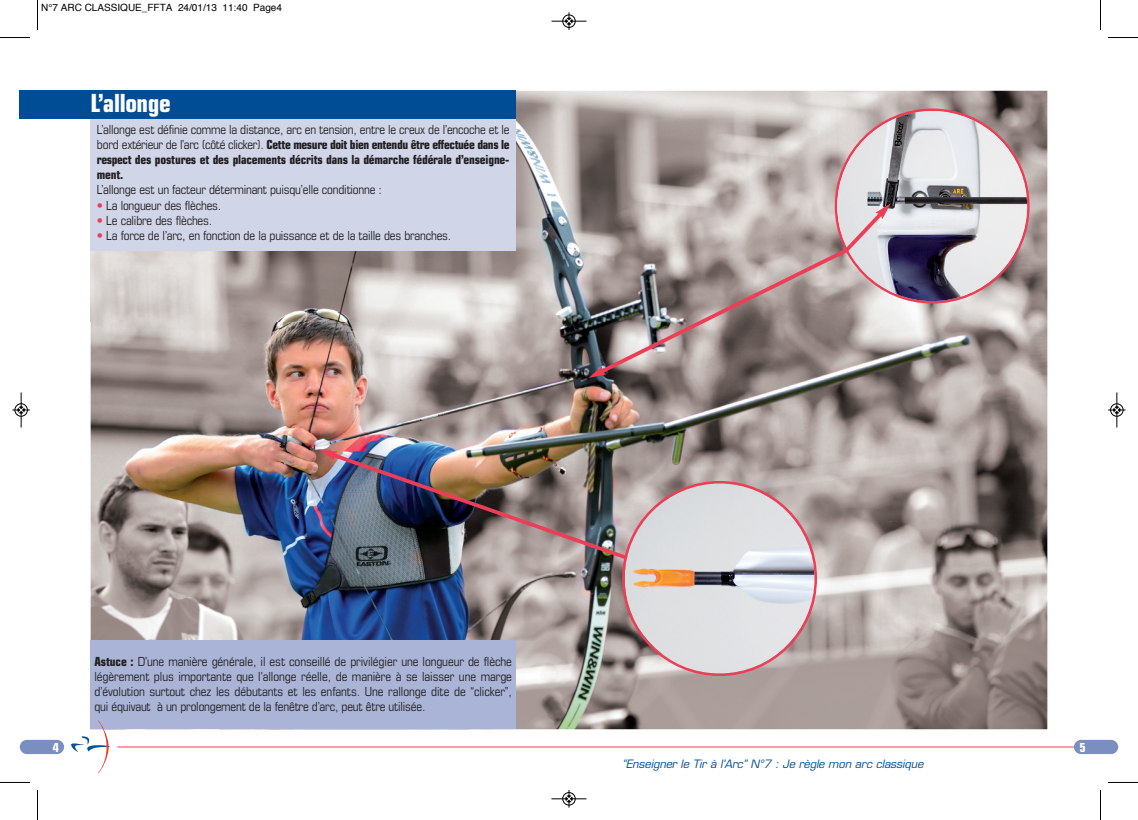
<style>
.page{position:relative;width:1138px;height:820px;background:#fff}
.page>*{position:absolute;margin:0;border:0;box-sizing:border-box;transform-origin:0 0}
.t1{font:700 condensed 25px "Eurostile";letter-spacing:-.015em;color:#fff}
.t2{font:condensed 12.5px/15px "Eurostile";letter-spacing:-.015em;color:#231f20;text-align:justify}
.t3{font:700 condensed 12.5px/15px "Eurostile";letter-spacing:-.015em;color:#231f20;text-align:justify}
.t4{font:700 condensed 12.5px "Eurostile";color:#fff}
.t5{font:italic 11.25px "Eurostile";color:#014d95}
.t6{font:10px "Helvetica";color:#000}
.s1{font-weight:400}
.s2{color:#ee3d56}
.s3{font-weight:700}
</style>
<div class="page">
<img style="left:91px;top:91px;width:956px;height:637px">
<img style="left:91px;top:250px;width:425px;height:71px">
<div style="left:20px;top:739px;width:44px;height:14px;background:#7b8ec0;border-radius:7px"></div>
<hr style="left:569px;top:746px;width:549px;height:1px;background:#ee3d56">
<div style="left:1074px;top:739px;width:44px;height:14px;background:#7b8ec0;border-radius:7px"></div>
<svg style="left:622px;top:480px;width:195px;height:195px;background:#d1c8c9"></svg>
<svg style="left:835px;top:108px;width:195px;height:195px;background:#b89697"></svg>
<img style="left:837px;top:111px;width:190px;height:190px">
<div style="left:91px;top:119px;width:425px;height:131px;background:#d0d5e8"></div>
<div style="left:20px;top:91px;width:496px;height:28px;background:#014d95"></div>
<img style="left:320px;top:450px;width:312px;height:112px">
<svg style="left:589px;top:203px;width:302px;height:174px;background:#a49795"></svg>
<div style="left:91px;top:640px;width:425px;height:88px;background:#a9b4d6"></div>
<hr style="left:117px;top:746px;width:452px;height:1px;background:#ee3d56">
<svg style="left:71px;top:720px;width:39px;height:53px"></svg>
<hr style="left:37px;top:0;width:1px;height:30px;background:#000">
<hr style="left:0;top:37px;width:30px;height:1px;background:#000">
<hr style="left:1100px;top:0;width:1px;height:30px;background:#000">
<hr style="left:1108px;top:37px;width:30px;height:1px;background:#000">
<hr style="left:37px;top:789px;width:1px;height:30px;background:#000">
<hr style="left:0;top:781px;width:30px;height:1px;background:#000">
<hr style="left:1100px;top:789px;width:1px;height:30px;background:#000">
<hr style="left:1108px;top:781px;width:30px;height:1px;background:#000">
<div style="left:562px;top:14px;width:14px;height:14px;border:1px solid #fff;border-radius:50%"></div>
<hr style="left:551px;top:21px;width:35px;height:1px;background:#000">
<div style="left:563px;top:15px;width:12px;height:13px;border:1px solid #000;border-radius:50%"></div>
<svg style="left:566px;top:12px;width:6px;height:18px"></svg>
<div style="left:562px;top:791px;width:14px;height:14px;border:1px solid #fff;border-radius:50%"></div>
<hr style="left:551px;top:798px;width:35px;height:1px;background:#000">
<div style="left:563px;top:792px;width:12px;height:12px;border:1px solid #000;border-radius:50%"></div>
<svg style="left:566px;top:790px;width:6px;height:17px"></svg>
<div style="left:14px;top:403px;width:14px;height:13px;border:1px solid #fff;border-radius:50%"></div>
<hr style="left:21px;top:392px;width:1px;height:35px;background:#000">
<div style="left:15px;top:403px;width:13px;height:13px;border:1px solid #000;border-radius:50%"></div>
<svg style="left:12px;top:406px;width:18px;height:7px"></svg>
<div style="left:1110px;top:403px;width:14px;height:13px;border:1px solid #fff;border-radius:50%"></div>
<hr style="left:1117px;top:392px;width:1px;height:35px;background:#000">
<div style="left:1110px;top:403px;width:13px;height:13px;border:1px solid #000;border-radius:50%"></div>
<svg style="left:1108px;top:406px;width:18px;height:7px"></svg>
<p class="t6" style="left:41px;top:4px;width:242px">N°7 ARC CLASSIQUE_FFTA 24/01/13 11:40 Page4</p>
<h1 class="t1" style="left:91px;top:93px;width:82px">L’allonge</h1>
<p class="t3" style="left:97px;top:123px;width:414px"><span class="s1">L’allonge est définie comme la distance, arc en tension, entre le creux de l’encoche et le bord extérieur de l’arc (côté clicker).</span> Cette mesure doit bien entendu être effectuée dans le respect des postures et des placements décrits dans la démarche fédérale d’enseigne&shy;ment.</p>
<p class="t2" style="left:97px;top:183px;width:287px">L’allonge est un facteur déterminant puisqu’elle conditionne :</p>
<p class="t2" style="left:97px;top:198px;width:126px"><span class="s2">•</span> La longueur des flèches.</p>
<p class="t2" style="left:97px;top:213px;width:117px"><span class="s2">•</span> Le calibre des flèches.</p>
<p class="t2" style="left:97px;top:228px;width:356px"><span class="s2">•</span> La force de l’arc, en fonction de la puissance et de la taille des branches.</p>
<p class="t4" style="left:53px;top:742px;width:8px">4</p>
<p class="t2" style="left:94px;top:654px;width:419px"><span class="s3">Astuce :</span> D’une manière générale, il est conseillé de privilégier une longueur de flèche légèrement plus importante que l’allonge réelle, de manière à se laisser une marge d’évolution surtout chez les débutants et les enfants. Une rallonge dite de “clicker”, qui équivaut à un prolongement de la fenêtre d’arc, peut être utilisée.</p>
<p class="t5" style="left:622px;top:758px;width:305px">“Enseigner le Tir à l’Arc” N°7 : Je règle mon arc classique</p>
<p class="t4" style="left:1080px;top:742px;width:8px">5</p>
</div>
